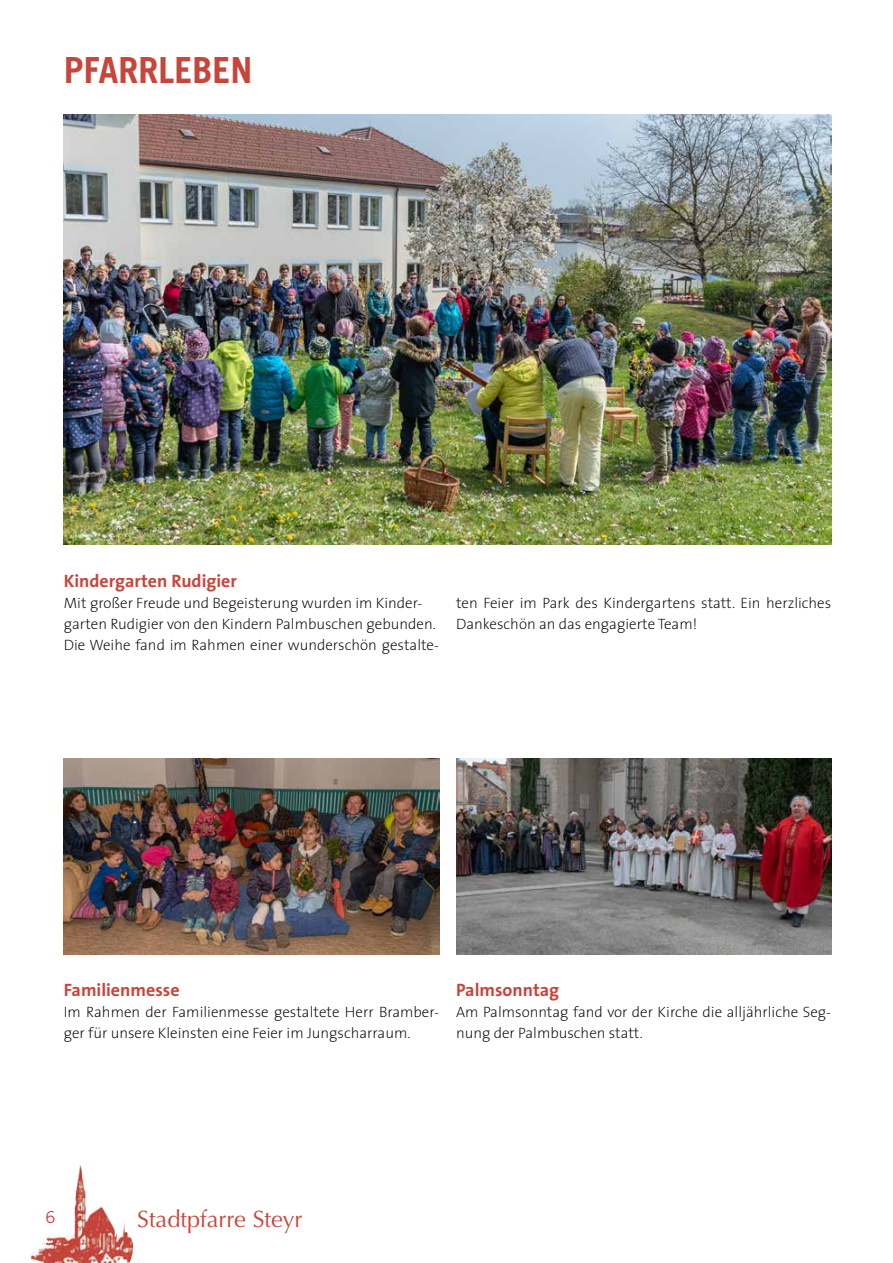
<style>
.page{position:relative;width:893px;height:1263px;background:#fff}
.page>*{position:absolute;margin:0;border:0;box-sizing:border-box;transform-origin:0 0}
.t1{font:700 36px "Trade Gothic LT Std";color:#c6463c}
.t2{font:23.55px "Optima";color:#c6463c}
.t3{font:700 18px "The Sans";color:#c6463c}
.t4{font:16.5px "Trade Gothic LT Std";color:#c6463c}
.t5{font:200 15px/21px "The Sans";color:#000}
</style>
<div class="page">
<img style="left:31px;top:1165px;width:103px;height:98px">
<img style="left:64px;top:758px;width:375px;height:196px">
<img style="left:64px;top:114px;width:767px;height:431px">
<img style="left:456px;top:758px;width:375px;height:196px">
<h1 class="t1" style="left:64px;top:48px;width:190px">PFARRLEBEN</h1>
<p class="t3" style="left:64px;top:565px;width:175px">Kindergarten Rudigier</p>
<p class="t5" style="left:64px;top:591px;width:377px">Mit großer Freude und Begeisterung wurden im Kinder&shy;garten Rudigier von den Kindern Palmbuschen gebunden.<br>Die Weihe fand im Rahmen einer wunderschön gestalte-</p>
<p class="t5" style="left:456px;top:591px;width:377px">ten Feier im Park des Kindergartens statt. Ein herzliches<br>Dankeschön an das engagierte Team!</p>
<p class="t3" style="left:64px;top:975px;width:117px">Familienmesse</p>
<p class="t5" style="left:64px;top:1001px;width:377px">Im Rahmen der Familienmesse gestaltete Herr Bramber&shy;ger für unsere Kleinsten eine Feier im Jungscharraum.</p>
<p class="t3" style="left:456px;top:975px;width:105px">Palmsonntag</p>
<p class="t5" style="left:456px;top:1001px;width:377px">Am Palmsonntag fand vor der Kirche die alljährliche Seg&shy;nung der Palmbuschen statt.</p>
<p class="t4" style="left:46px;top:1207px;width:12px">6</p>
<h2 class="t2" style="left:137px;top:1205px;width:167px">Stadtpfarre Steyr</h2>
</div>
